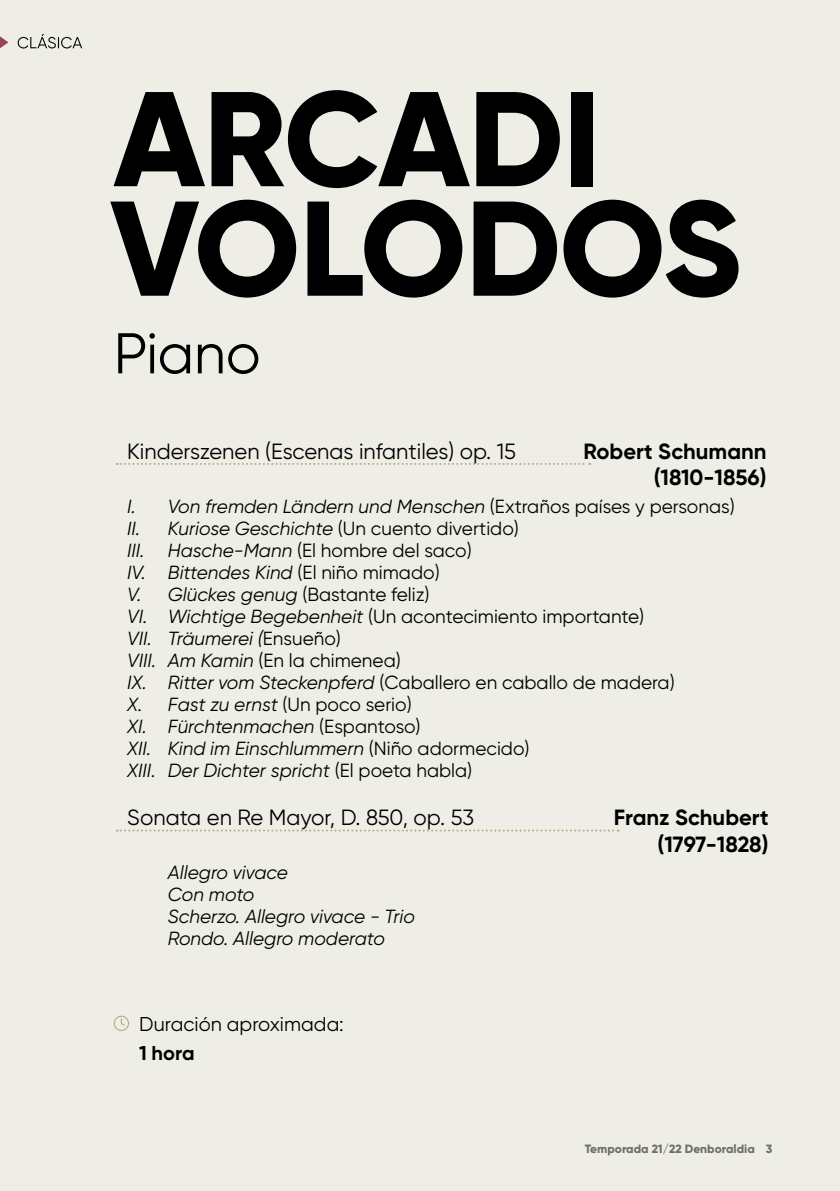
<style>
.page{position:relative;width:840px;height:1191px;background:#fff}
.page>*{position:absolute;margin:0;border:0;box-sizing:border-box;transform-origin:0 0}
.t1{font:800 134.4px/109.4px "Gilroy";letter-spacing:-.01em;color:#000}
.t2{font:57.2px "Gilroy";letter-spacing:-.005em;color:#000}
.t3{font:22px "Gilroy";color:#000}
.t4{font:700 22px/26.4px "Gilroy";color:#000;text-align:right}
.t5{font:20px "Gilroy";color:#000}
.t6{font:700 20px "Gilroy";color:#000}
.t7{font:italic 19px/22px "Gilroy";color:#000}
.t8{font:800 12px "Gilroy";color:#706f6f}
.s1{font-style:normal}
</style>
<div class="page">
<div style="left:0;top:0;width:839px;height:1191px;background:#efeee6"></div>
<svg style="left:114px;top:1015px;width:15px;height:16px"></svg>
<svg style="left:18px;top:34px;width:64px;height:14px"></svg>
<svg style="left:0;top:36px;width:8px;height:12px"></svg>
<svg style="left:117px;top:463px;width:473px;height:2px"></svg>
<svg style="left:117px;top:829px;width:501px;height:2px"></svg>
<h1 class="t1" style="left:110px;top:84px;width:632px">ARCADI<br>VOLODOS</h1>
<h2 class="t2" style="left:114px;top:318px;width:148px">Piano</h2>
<p class="t3" style="left:127px;top:437px;width:390px">Kinderszenen (Escenas infantiles) op. 15</p>
<p class="t4" style="left:583px;top:437px;width:184px">Robert Schumann (1810-1856)</p>
<p class="t7" style="left:127px;top:495px;width:609px">I. Von fremden Ländern und Menschen <span class="s1">(Extraños países y personas)<br></span>II. Kuriose Geschichte <span class="s1">(Un cuento divertido)<br></span>III. Hasche-Mann <span class="s1">(El hombre del saco)<br></span>IV. Bittendes Kind <span class="s1">(El niño mimado)<br></span>V. Glückes genug <span class="s1">(Bastante feliz)<br></span>VI. Wichtige Begebenheit <span class="s1">(Un acontecimiento importante)<br></span>VII. Träumerei (<span class="s1">Ensueño)<br></span>VIII. Am Kamin <span class="s1">(En la chimenea)<br></span>IX. Ritter vom Steckenpferd <span class="s1">(Caballero en caballo de madera)<br></span>X. Fast zu ernst <span class="s1">(Un poco serio)<br></span>XI. Fürchtenmachen <span class="s1">(Espantoso)<br></span>XII. Kind im Einschlummern <span class="s1">(Niño adormecido)<br></span>XIII. Der Dichter spricht <span class="s1">(El poeta habla)</span></p>
<p class="t3" style="left:127px;top:804px;width:348px">Sonata en Re Mayor, D. 850, op. 53</p>
<p class="t4" style="left:613px;top:804px;width:156px">Franz Schubert (1797-1828)</p>
<p class="t7" style="left:168px;top:861px;width:248px">Allegro vivace<br>Con moto<br>Scherzo. Allegro vivace - Trio<br>Rondo. Allegro moderato</p>
<p class="t5" style="left:139px;top:1011px;width:206px">Duración aproximada:</p>
<p class="t6" style="left:139px;top:1041px;width:57px">1 hora</p>
<p class="t8" style="left:584px;top:1141px;width:189px">Temporada 21/22 Denboraldia 3</p>
</div>
